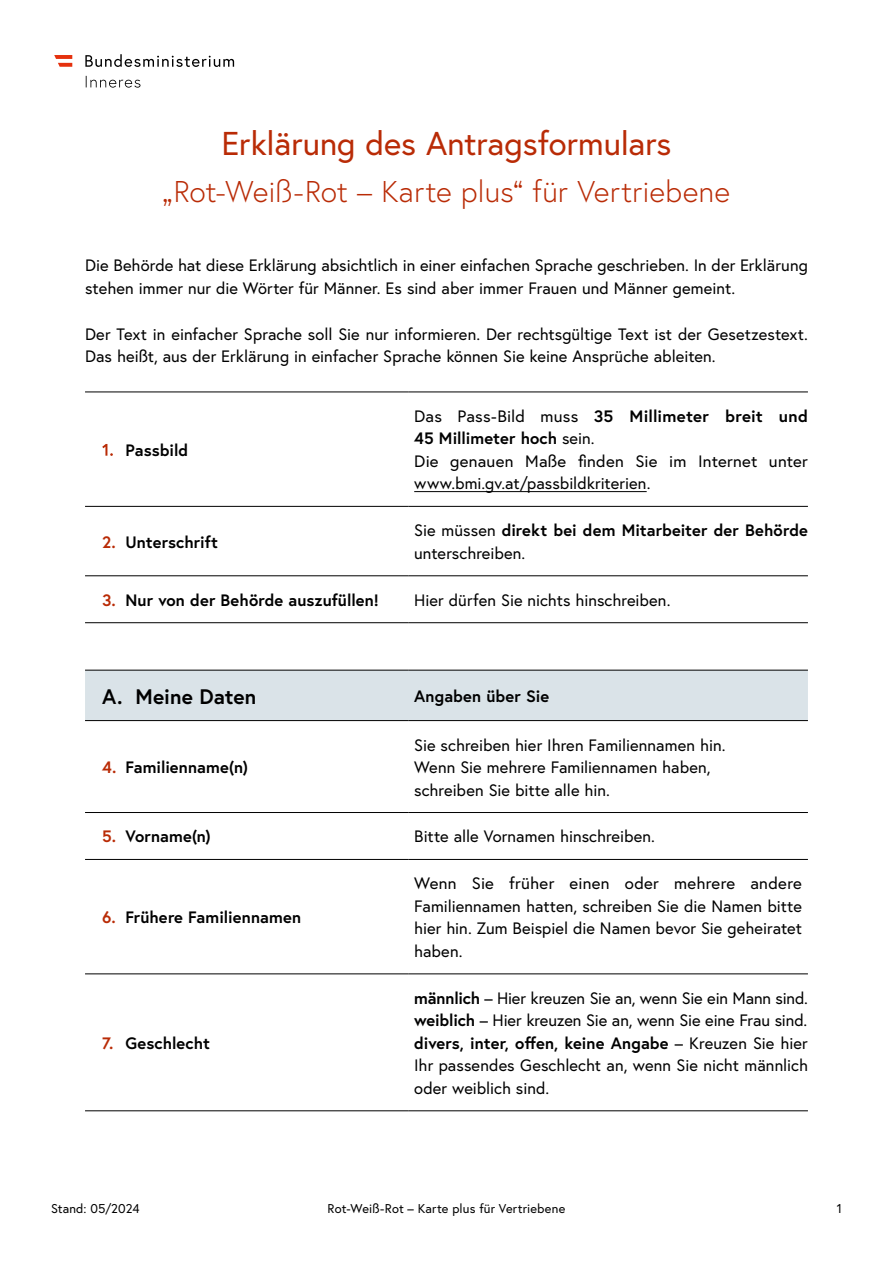
<style>
.page{position:relative;width:893px;height:1263px;background:#fff}
.page>*{position:absolute;margin:0;border:0;box-sizing:border-box;transform-origin:0 0}
.h1_zentriert{font:33px "Europa Austria";letter-spacing:-.005em;color:#b92b06}
.h2_zentriert{font:300 30px "Europa Austria";letter-spacing:-.01em;color:#b92b06}
.t1{font:700 21px "Europa Austria";color:#000}
.p_Abstand_danach{font:16.5px/22.5px "Europa Austria";color:#000}
.Grundformat{font:700 16.5px/22.5px "Europa Austria";letter-spacing:.005em;color:#000}
.t2{font:12.75px "Europa Austria";letter-spacing:.01em;color:#000}
.s1{font-weight:400}
.s2{color:#b92b06}
.s3{font-weight:700}
</style>
<div class="page">
<hr style="left:85px;top:392px;width:323px;height:1px;background:#000">
<hr style="left:408px;top:392px;width:400px;height:1px;background:#000">
<hr style="left:85px;top:506px;width:323px;height:1px;background:#000">
<hr style="left:408px;top:506px;width:400px;height:1px;background:#000">
<hr style="left:85px;top:575px;width:323px;height:1px;background:#000">
<hr style="left:408px;top:575px;width:400px;height:1px;background:#000">
<hr style="left:85px;top:622px;width:323px;height:1px;background:#000">
<hr style="left:408px;top:622px;width:400px;height:1px;background:#000">
<hr style="left:414px;top:491px;width:233px;height:1px;background:#000">
<svg style="left:86px;top:76px;width:54px;height:12px"></svg>
<svg style="left:85px;top:54px;width:149px;height:13px"></svg>
<svg style="left:54px;top:55px;width:18px;height:12px"></svg>
<div style="left:85px;top:671px;width:723px;height:49px;background:#dae3e8"></div>
<hr style="left:85px;top:670px;width:323px;height:1px;background:#000">
<hr style="left:408px;top:670px;width:400px;height:1px;background:#000">
<hr style="left:85px;top:720px;width:323px;height:1px;background:#000">
<hr style="left:408px;top:720px;width:400px;height:1px;background:#000">
<hr style="left:85px;top:812px;width:323px;height:1px;background:#000">
<hr style="left:408px;top:812px;width:400px;height:1px;background:#000">
<hr style="left:85px;top:859px;width:323px;height:1px;background:#000">
<hr style="left:408px;top:859px;width:400px;height:1px;background:#000">
<hr style="left:85px;top:973px;width:323px;height:1px;background:#000">
<hr style="left:408px;top:973px;width:400px;height:1px;background:#000">
<hr style="left:85px;top:1110px;width:323px;height:1px;background:#000">
<hr style="left:408px;top:1110px;width:400px;height:1px;background:#000">
<svg style="left:102px;top:444px;width:11px;height:12px"></svg>
<h1 class="h1_zentriert" style="left:222px;top:122px;width:451px">Erklärung des Antragsformulars</h1>
<h2 class="h2_zentriert" style="left:163px;top:173px;width:569px">„Rot-Weiß-Rot – Karte plus“ für Vertriebene</h2>
<p class="p_Abstand_danach" style="left:85px;top:254px;width:724px">Die Behörde hat diese Erklärung absichtlich in einer einfachen Sprache geschrieben. In der Erklärung stehen immer nur die Wörter für Männer. Es sind aber immer Frauen und Männer gemeint.</p>
<p class="p_Abstand_danach" style="left:85px;top:322px;width:724px">Der Text in einfacher Sprache soll Sie nur informieren. Der rechtsgültige Text ist der Gesetzestext.<br>Das heißt, aus der Erklärung in einfacher Sprache können Sie keine Ansprüche ableiten.</p>
<p class="Grundformat" style="left:126px;top:438px;width:64px">Passbild</p>
<p class="Grundformat" style="left:414px;top:404px;width:395px"><span class="s1">Das Pass-Bild muss</span> 35 Millimeter breit und<br>45 Millimeter hoch <span class="s1">sein.</span></p>
<p class="p_Abstand_danach" style="left:414px;top:449px;width:395px">Die genauen Maße finden Sie im Internet unter www.bmi.gv.at/passbildkriterien.</p>
<p class="Grundformat" style="left:102px;top:530px;width:117px"><span class="s2">2.</span> Unterschrift</p>
<p class="Grundformat" style="left:414px;top:519px;width:395px"><span class="s1">Sie müssen</span> direkt bei dem Mitarbeiter der Behörde <span class="s1">unterschreiben.</span></p>
<p class="Grundformat" style="left:102px;top:588px;width:278px"><span class="s2">3.</span> Nur von der Behörde auszufüllen!</p>
<p class="p_Abstand_danach" style="left:414px;top:588px;width:258px">Hier dürfen Sie nichts hinschreiben.</p>
<p class="t1" style="left:102px;top:682px;width:156px">A. Meine Daten</p>
<p class="Grundformat" style="left:414px;top:684px;width:136px">Angaben über Sie</p>
<p class="Grundformat" style="left:102px;top:755px;width:147px"><span class="s2">4.</span> Familienname(n)</p>
<p class="p_Abstand_danach" style="left:414px;top:733px;width:313px">Sie schreiben hier Ihren Familiennamen hin.</p>
<p class="p_Abstand_danach" style="left:414px;top:756px;width:298px">Wenn Sie mehrere Familiennamen haben,</p>
<p class="p_Abstand_danach" style="left:414px;top:778px;width:197px">schreiben Sie bitte alle hin.</p>
<p class="Grundformat" style="left:102px;top:825px;width:110px"><span class="s2">5.</span> Vorname(n)</p>
<p class="p_Abstand_danach" style="left:414px;top:825px;width:242px">Bitte alle Vornamen hinschreiben.</p>
<p class="Grundformat" style="left:102px;top:906px;width:201px"><span class="s2">6.</span> Frühere Familiennamen</p>
<p class="Grundformat" style="left:102px;top:1031px;width:109px"><span class="s2">7.</span> Geschlecht</p>
<p class="p_Abstand_danach" style="left:414px;top:872px;width:389px;text-align:justify">Wenn Sie früher einen oder mehrere andere Familiennamen hatten, schreiben Sie die Namen bitte hier hin. Zum Beispiel die Namen bevor Sie geheiratet haben.</p>
<p class="p_Abstand_danach" style="left:414px;top:986px;width:395px"><span class="s3">männlich</span> – Hier kreuzen Sie an, wenn Sie ein Mann sind.</p>
<p class="p_Abstand_danach" style="left:414px;top:1009px;width:395px"><span class="s3">weiblich</span> – Hier kreuzen Sie an, wenn Sie eine Frau sind.</p>
<p class="p_Abstand_danach" style="left:414px;top:1031px;width:395px;text-align:justify"><span class="s3">divers, inter, offen, keine Angabe</span> – Kreuzen Sie hier Ihr passendes Geschlecht an, wenn Sie nicht männlich oder weiblich sind.</p>
<p class="t2" style="left:51px;top:1200px;width:90px">Stand: 05/2024</p>
<p class="t2" style="left:328px;top:1200px;width:239px">Rot-Weiß-Rot – Karte plus für Vertriebene</p>
<p class="t2" style="left:837px;top:1200px;width:7px">1</p>
</div>
